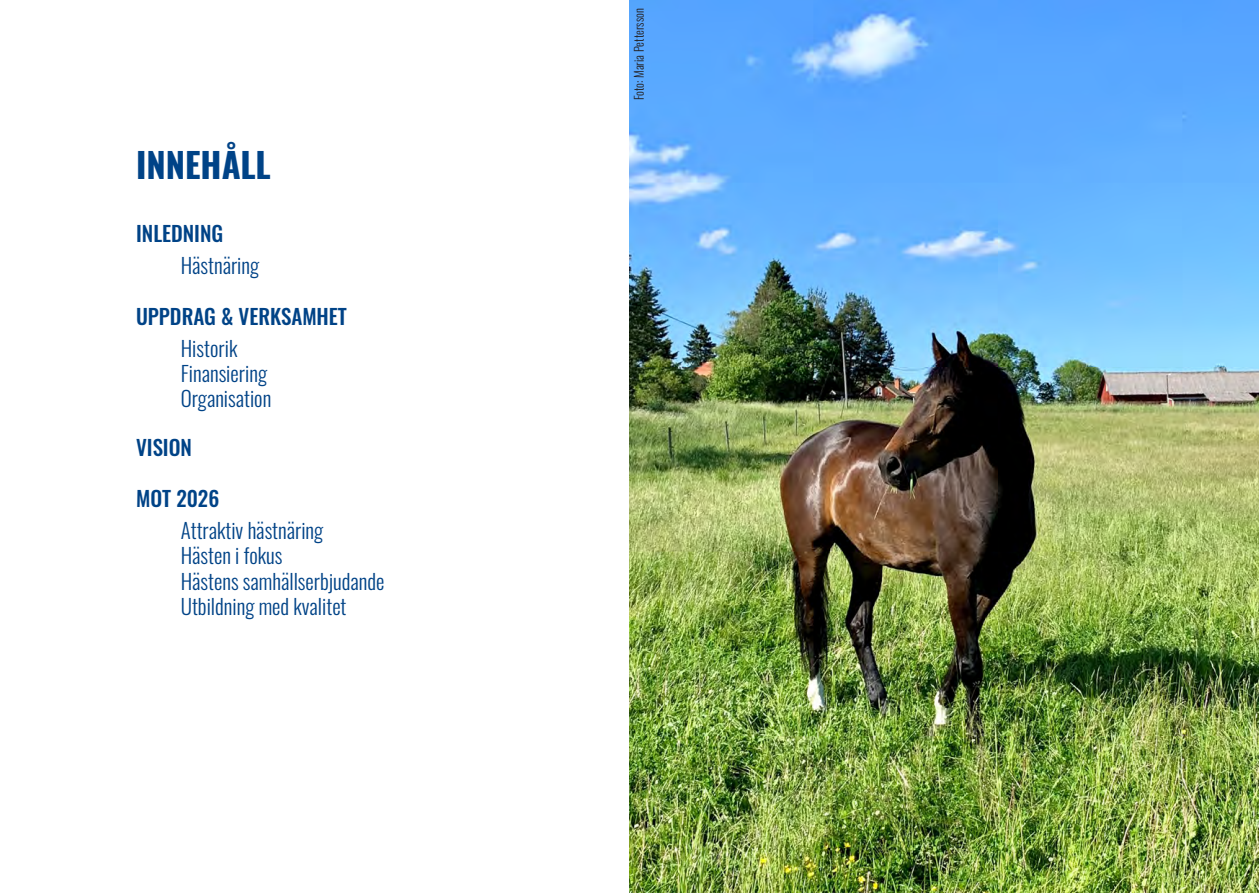
<style>
.page{position:relative;width:1259px;height:893px;background:#fff}
.page>*{position:absolute;margin:0;border:0;box-sizing:border-box;transform-origin:0 0}
.t1{font:700 34.5px "Oswald";color:#004387}
.t2{font:300 21px "Oswald";color:#004387}
.t3{font:500 21px "Oswald";color:#004387}
.t4{font:300 12px "Oswald";color:#231f20}
</style>
<div class="page">
<img style="left:629px;top:0;width:630px;height:893px">
<p class="t1" style="left:136px;top:135px;width:136px">INNEHÅLL</p>
<p class="t3" style="left:136px;top:215px;width:89px">INLEDNING</p>
<p class="t2" style="left:181px;top:247px;width:80px">Hästnäring</p>
<p class="t3" style="left:136px;top:298px;width:212px">UPPDRAG &amp; VERKSAMHET</p>
<p class="t2" style="left:181px;top:329px;width:58px">Historik</p>
<p class="t2" style="left:181px;top:355px;width:88px">Finansiering</p>
<p class="t2" style="left:181px;top:380px;width:92px">Organisation</p>
<p class="t3" style="left:136px;top:428px;width:57px">VISION</p>
<p class="t3" style="left:136px;top:480px;width:85px">MOT 2026</p>
<p class="t2" style="left:181px;top:512px;width:144px">Attraktiv hästnäring</p>
<p class="t2" style="left:181px;top:537px;width:103px">Hästen i fokus</p>
<p class="t2" style="left:181px;top:562px;width:205px">Hästens samhällserbjudande</p>
<p class="t2" style="left:181px;top:588px;width:167px">Utbildning med kvalitet</p>
<p class="t4" style="left:628px;top:100px;width:93px;rotate:-90deg">Foto: Maria Pettersson</p>
</div>
